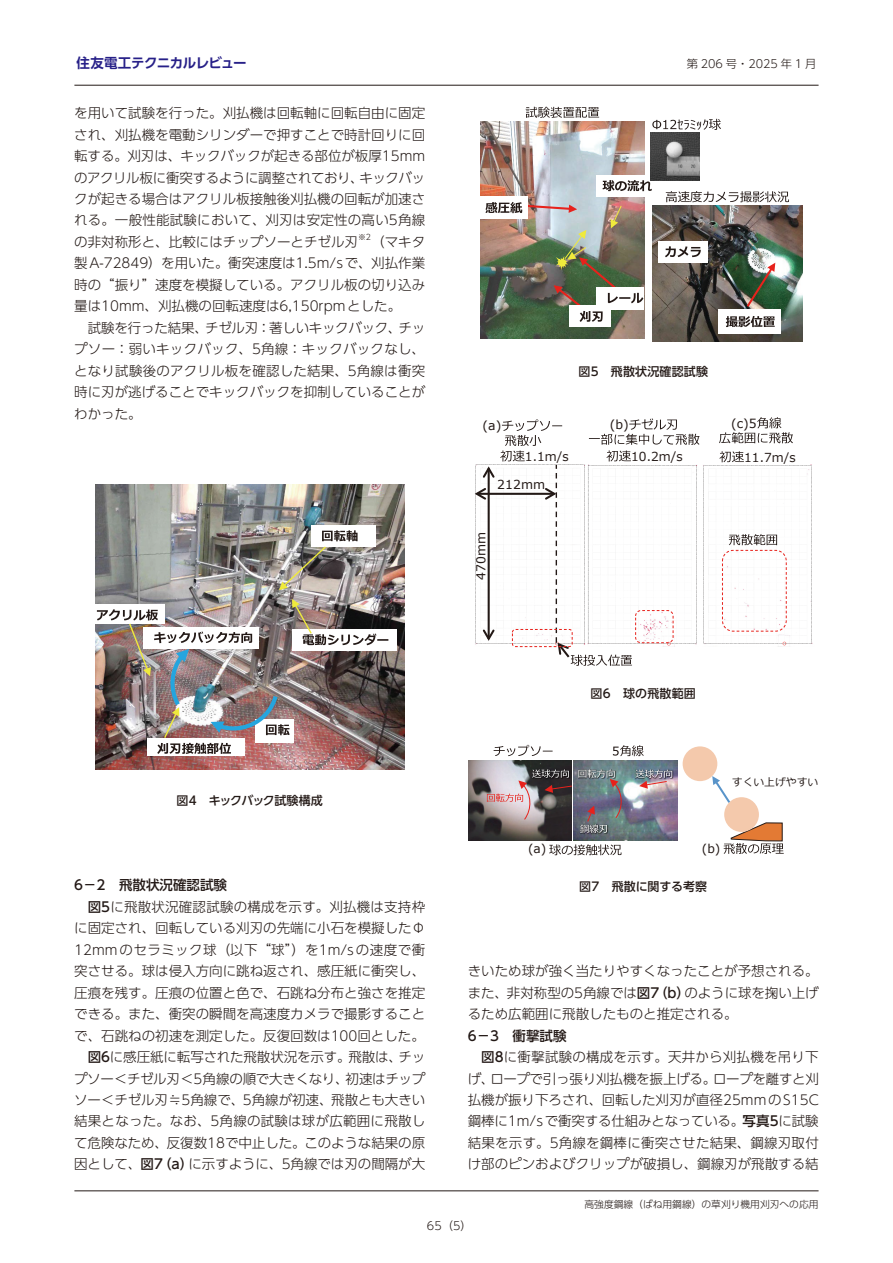
<style>
.page{position:relative;width:893px;height:1263px;background:#fff}
.page>*{position:absolute;margin:0;border:0;box-sizing:border-box;transform-origin:0 0}
.本文-基本{font:300 13.5px/21.5px "UD Shin Go Pro";color:#231916;text-align:justify}
.本文-小見出し{font:500 13.5px "UD Shin Go Pro";color:#231916}
.t1{font:700 13.5px "UD Shin Go Pro De";letter-spacing:-.035em;color:#272088}
.t2{font:12.45px "Verdana";letter-spacing:.005em;color:#231916}
.t3{font:12.45px "Meiryo";letter-spacing:.005em;color:#231916}
.t4{font:12.15px "Verdana";color:#231916}
.キャプション{font:500 12px "UD Shin Go Pro";letter-spacing:.015em;color:#231916}
.キャプション-2{font:500 12px "UD Shin Go Pro";letter-spacing:-.04em;color:#231916}
.キャプション-3{font:500 12px "UD Shin Go Pro";letter-spacing:-.005em;color:#231916}
.t5{font:300 11.25px "UD Shin Go Pro";color:#231916}
.t6{font:10.8px "Meiryo";color:#231916}
.t7{font:300 9.75px "UD Shin Go Pro";color:#231916}
.本文-基本-2{font:300 7.8px "UD Shin Go Pro";color:#231916}
.s1{font-weight:500}
</style>
<div class="page">
<hr style="left:74px;top:85px;width:745px;height:1px;background:#231916">
<hr style="left:74px;top:1190px;width:745px;height:1px;background:#231916">
<img style="left:95px;top:485px;width:310px;height:285px">
<div style="left:311px;top:525px;width:64px;height:22px;background:#fff"></div>
<div style="left:292px;top:629px;width:104px;height:22px;background:#fff"></div>
<div style="left:86px;top:604px;width:79px;height:20px;background:#fff"></div>
<div style="left:147px;top:738px;width:97px;height:17px;background:#fff"></div>
<svg style="left:279px;top:530px;width:79px;height:60px;background:#99958f"></svg>
<img style="left:97px;top:599px;width:291px;height:155px">
<img style="left:652px;top:205px;width:151px;height:136px">
<img style="left:650px;top:133px;width:49px;height:48px">
<svg style="left:652px;top:119px;width:69px;height:11px"></svg>
<img style="left:480px;top:121px;width:164px;height:217px">
<div style="left:475px;top:197px;width:53px;height:22px;background:#fff"></div>
<div style="left:569px;top:305px;width:42px;height:22px;background:#fff"></div>
<div style="left:596px;top:287px;width:48px;height:23px;background:#fff"></div>
<div style="left:596px;top:175px;width:52px;height:21px;background:#fff"></div>
<svg style="left:602px;top:180px;width:50px;height:11px"></svg>
<img style="left:485px;top:202px;width:158px;height:120px">
<div style="left:658px;top:241px;width:50px;height:22px;background:#fff"></div>
<svg style="left:665px;top:246px;width:36px;height:11px"></svg>
<svg style="left:745px;top:263px;width:30px;height:46px"></svg>
<div style="left:718px;top:309px;width:62px;height:25px;background:#fff"></div>
<svg style="left:726px;top:316px;width:49px;height:11px"></svg>
<svg style="left:666px;top:191px;width:123px;height:11px"></svg>
<svg style="left:526px;top:107px;width:73px;height:11px"></svg>
<img style="left:703px;top:465px;width:110px;height:181px">
<svg style="left:719px;top:417px;width:74px;height:26px"></svg>
<svg style="left:729px;top:534px;width:48px;height:11px"></svg>
<div style="left:722px;top:550px;width:65px;height:81px;border:1px dashed #e7221c;border-radius:11px"></div>
<svg style="left:475px;top:418px;width:224px;height:248px"></svg>
<svg style="left:719px;top:451px;width:25px;height:11px"></svg>
<div style="left:724px;top:797px;width:35px;height:35px;background:#f4c9ac;border-radius:50%"></div>
<div style="left:683px;top:746px;width:34px;height:35px;background:#f4c9ac;border-radius:50%"></div>
<svg style="left:712px;top:776px;width:20px;height:29px"></svg>
<img style="left:468px;top:760px;width:209px;height:80px">
<svg style="left:494px;top:745px;width:59px;height:11px"></svg>
<svg style="left:613px;top:745px;width:31px;height:11px"></svg>
<svg style="left:724px;top:822px;width:60px;height:32px"></svg>
<svg style="left:549px;top:844px;width:72px;height:11px"></svg>
<img style="left:579px;top:833px;width:30px;height:1px">
<img style="left:577px;top:768px;width:39px;height:1px">
<img style="left:531px;top:768px;width:39px;height:1px">
<img style="left:634px;top:768px;width:40px;height:11px">
<svg style="left:635px;top:769px;width:37px;height:20px"></svg>
<img style="left:487px;top:769px;width:137px;height:64px">
<p class="t1" style="left:77px;top:52px;width:172px">住友電工テクニカルレビュー</p>
<p class="t5" style="left:687px;top:55px;width:131px">第 206 号・2025 年 1 月</p>
<p class="本文-基本" style="left:74px;top:102px;width:353px">を用いて試験を行った。刈払機は回転軸に回転自由に固定され、刈払機を電動シリンダーで押すことで時計回りに回転する。刈刃は、キックバックが起きる部位が板厚15mmのアクリル板に衝突するように調整されており、キックバックが起きる場合はアクリル板接触後刈払機の回転が加速される。一般性能試験において、刈刃は安定性の高い5角線の非対称形と、比較にはチップソーとチゼル刃</p>
<p class="本文-基本-2" style="left:358px;top:231px;width:15px">※2</p>
<p class="本文-基本" style="left:74px;top:231px;width:353px;text-indent:297px">（マキタ製A-72849）を用いた。衝突速度は1.5m/sで、刈払作業時の“振り”速度を模擬している。アクリル板の切り込み量は10mm、刈払機の回転速度は6,150rpmとした。</p>
<p class="本文-基本" style="left:74px;top:316px;width:353px;text-indent:14px">試験を行った結果、チゼル刃：著しいキックバック、チップソー：弱いキックバック、5角線：キックバックなし、となり試験後のアクリル板を確認した結果、5角線は衝突時に刃が逃げることでキックバックを抑制していることがわかった。</p>
<p class="キャプション" style="left:578px;top:361px;width:131px">図5　飛散状況確認試験</p>
<p class="t2" style="left:483px;top:417px;width:20px">(a)</p>
<p class="t2" style="left:610px;top:416px;width:21px">(b)</p>
<p class="t2" style="left:731px;top:415px;width:27px">(c)5</p>
<p class="t3" style="left:525px;top:447px;width:45px">1.1m/s</p>
<p class="t3" style="left:631px;top:447px;width:53px">10.2m/s</p>
<p class="t3" style="left:744px;top:448px;width:53px">11.7m/s</p>
<p class="t2" style="left:497px;top:476px;width:50px">212mm</p>
<p class="t2" style="left:472px;top:580px;width:50px;rotate:-90deg">470mm</p>
<p class="キャプション-2" style="left:177px;top:790px;width:148px">図4　キックバック試験構成</p>
<p class="本文-小見出し" style="left:74px;top:874px;width:154px">6−2　飛散状況確認試験</p>
<p class="本文-基本" style="left:74px;top:895px;width:352px;text-indent:14px"><span class="s1">図5</span>に飛散状況確認試験の構成を示す。刈払機は支持枠に固定され、回転している刈刃の先端に小石を模擬したΦ 12mmのセラミック球（以下“球”）を1m/sの速度で衝突させる。球は侵入方向に跳ね返され、感圧紙に衝突し、圧痕を残す。圧痕の位置と色で、石跳ね分布と強さを推定できる。また、衝突の瞬間を高速度カメラで撮影することで、石跳ねの初速を測定した。反復回数は100回とした。</p>
<p class="本文-基本" style="left:74px;top:1046px;width:353px;text-indent:14px"><span class="s1">図6</span>に感圧紙に転写された飛散状況を示す。飛散は、チップソー＜チゼル刃＜5角線の順で大きくなり、初速はチップソー＜チゼル刃≒5角線で、5角線が初速、飛散とも大きい結果となった。なお、5角線の試験は球が広範囲に飛散して危険なため、反復数18で中止した。このような結果の原因として、<span class="s1">図7（a）</span>に示すように、5角線では刃の間隔が大</p>
<p class="キャプション" style="left:591px;top:683px;width:107px">図6　球の飛散範囲</p>
<p class="t6" style="left:732px;top:775px;width:88px">すくい上げやすい</p>
<p class="t4" style="left:528px;top:840px;width:20px">(a)</p>
<p class="t4" style="left:702px;top:840px;width:20px">(b)</p>
<p class="キャプション-3" style="left:579px;top:876px;width:129px">図7　飛散に関する考察</p>
<p class="本文-基本" style="left:468px;top:960px;width:353px">きいため球が強く当たりやすくなったことが予想される。また、非対称型の5角線では<span class="s1">図7（b）</span>のように球を掬い上げるため広範囲に飛散したものと推定される。</p>
<p class="本文-小見出し" style="left:468px;top:1024px;width:100px">6−3　衝撃試験</p>
<p class="本文-基本" style="left:468px;top:1046px;width:353px;text-indent:14px"><span class="s1">図8</span>に衝撃試験の構成を示す。天井から刈払機を吊り下げ、ロープで引っ張り刈払機を振上げる。ロープを離すと刈払機が振り下ろされ、回転した刈刃が直径25mmのS15C鋼棒に1m/sで衝突する仕組みとなっている。<span class="s1">写真5</span>に試験結果を示す。5角線を鋼棒に衝突させた結果、鋼線刃取付け部のピンおよびクリップが破損し、鋼線刃が飛散する結</p>
<p class="t7" style="left:585px;top:1196px;width:235px">高強度鋼線（ばね用鋼線）の草刈り機用刈刃への応用</p>
<p class="t5" style="left:427px;top:1217px;width:46px">65（5）</p>
</div>
